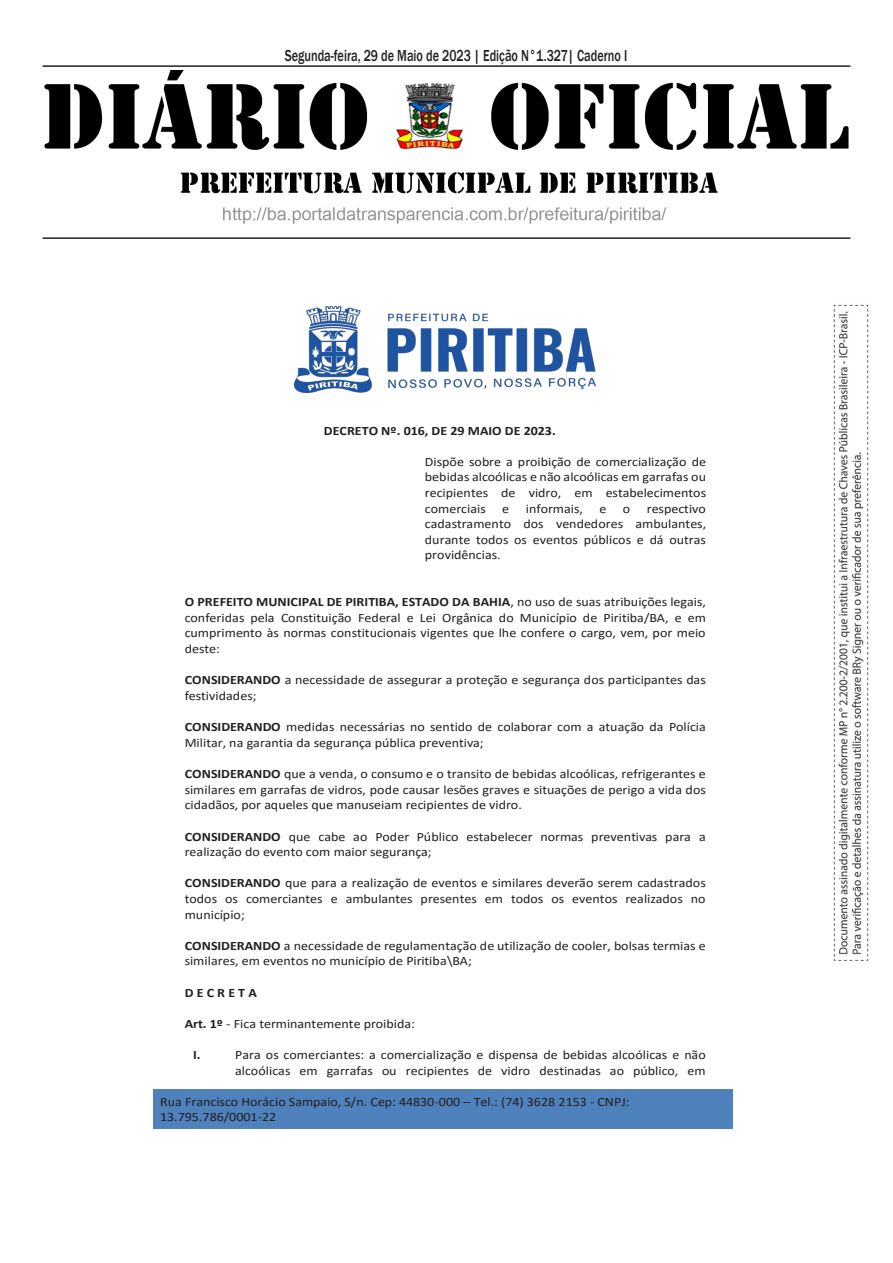
<style>
.page{position:relative;width:893px;height:1263px;background:#fff}
.page>*{position:absolute;margin:0;border:0;box-sizing:border-box;transform-origin:0 0}
.t1{font:500 16.35px "Franklin Gothic";color:#231f20;scale:.75 1}
.t2{font:12.75px/15.6px "Calibri";color:#231f20;scale:1.1 1}
.t3{font:700 12.75px "Calibri";letter-spacing:-.005em;color:#231f20;scale:1.1 1}
.s1{font-weight:700}
</style>
<div class="page">
<img style="left:44px;top:70px;width:805px;height:154px">
<hr style="left:43px;top:237px;width:807px;height:2px;background:#231f20">
<hr style="left:43px;top:65px;width:807px;height:2px;background:#231f20">
<img style="left:833px;top:304px;width:36px;height:656px">
<div style="left:154px;top:1089px;width:579px;height:40px;background:#4f81bd"></div>
<img style="left:295px;top:306px;width:301px;height:87px">
<p class="t1" style="left:285px;top:46px;width:458px">Segunda-feira, 29 de Maio de 2023 | Edição N°1.327| Caderno I</p>
<p class="t3" style="left:324px;top:421px;width:212px">DECRETO Nº. 016, DE 29 MAIO DE 2023.</p>
<p class="t2" style="left:425px;top:453px;width:257px;text-align:justify">Dispõe sobre a proibição de comercialização de bebidas alcoólicas e não alcoólicas em garrafas ou recipientes de vidro, em estabelecimentos comerciais</p>
<p class="t2" style="left:502px;top:500px;width:8px">e</p>
<p class="t2" style="left:526px;top:500px;width:53px">informais,</p>
<p class="t2" style="left:600px;top:500px;width:8px">e</p>
<p class="t2" style="left:623px;top:500px;width:8px">o</p>
<p class="t2" style="left:425px;top:500px;width:257px;text-align:justify;text-indent:222px">respectivo cadastramento dos vendedores ambulantes, durante todos os eventos públicos e dá outras providências.</p>
<p class="t2" style="left:185px;top:594px;width:475px;text-align:justify"><span class="s1">O PREFEITO MUNICIPAL DE PIRITIBA, ESTADO DA BAHIA</span>, no uso de suas atribuições legais, conferidas pela Constituição Federal e Lei Orgânica do Município de Piritiba/BA, e em cumprimento às normas constitucionais vigentes que lhe confere o cargo, vem, por meio deste:</p>
<p class="t2" style="left:185px;top:672px;width:475px"><span class="s1">CONSIDERANDO</span> a necessidade de assegurar a proteção e segurança dos participantes das festividades;</p>
<p class="t2" style="left:185px;top:719px;width:475px"><span class="s1">CONSIDERANDO</span> medidas necessárias no sentido de colaborar com a atuação da Polícia<br>Militar, na garantia da segurança pública preventiva;</p>
<p class="t2" style="left:185px;top:766px;width:475px;text-align:justify"><span class="s1">CONSIDERANDO</span> que a venda, o consumo e o transito de bebidas alcoólicas, refrigerantes e similares em garrafas de vidros, pode causar lesões graves e situações de perigo a vida dos cidadãos, por aqueles que manuseiam recipientes de vidro.</p>
<p class="t2" style="left:185px;top:828px;width:475px"><span class="s1">CONSIDERANDO</span> que cabe ao Poder Público estabelecer normas preventivas para a realização do evento com maior segurança;</p>
<p class="t2" style="left:185px;top:875px;width:475px;text-align:justify"><span class="s1">CONSIDERANDO</span> que para a realização de eventos e similares deverão serem cadastrados todos os comerciantes e ambulantes presentes em todos os eventos realizados no município;</p>
<p class="t2" style="left:185px;top:937px;width:475px"><span class="s1">CONSIDERANDO</span> a necessidade de regulamentação de utilização de cooler, bolsas termias e similares, em eventos no município de Piritiba\BA;</p>
<p class="t3" style="left:185px;top:983px;width:67px">D E C R E T A</p>
<p class="t2" style="left:185px;top:1015px;width:211px"><span class="s1">Art. 1º</span> - Fica terminantemente proibida:</p>
<p class="t3" style="left:193px;top:1046px;width:8px">I.</p>
<p class="t2" style="left:235px;top:1047px;width:429px">Para os comerciantes: a comercialização e dispensa de bebidas alcoólicas e não alcoólicas em garrafas ou recipientes de vidro destinadas ao público, em</p>
<p class="t2" style="left:160px;top:1093px;width:428px">Rua Francisco Horácio Sampaio, S/n. Cep: 44830-000 – Tel.: (74) 3628 2153 - CNPJ:<br>13.795.786/0001-22</p>
</div>
